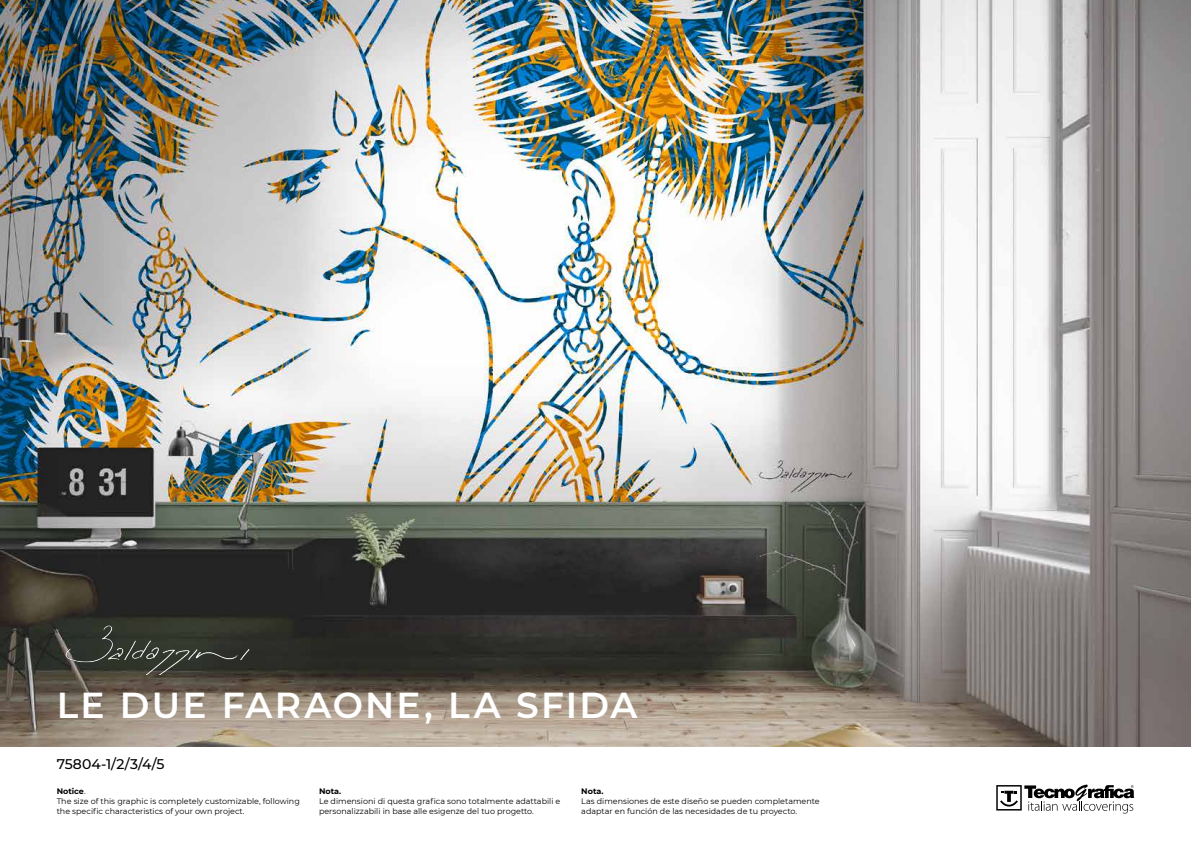
<style>
.page{position:relative;width:1191px;height:842px;background:#fff}
.page>*{position:absolute;margin:0;border:0;box-sizing:border-box;transform-origin:0 0}
.t1{font:600 36px "Montserrat";letter-spacing:.06em;color:#fff}
.t2{font:500 14px "Montserrat";letter-spacing:.005em;color:#000}
.t3{font:8px/9.6px "Montserrat";color:#000}
.t4{font:700 8px "Montserrat";color:#000}
.s1{font-weight:700}
</style>
<div class="page">
<img style="left:0;top:0;width:1191px;height:747px">
<img style="left:57px;top:620px;width:200px;height:54px">
<svg style="left:996px;top:784px;width:138px;height:29px"></svg>
<h1 class="t1" style="left:57px;top:680px;width:582px">LE DUE FARAONE, LA SFIDA</h1>
<h2 class="t2" style="left:57px;top:754px;width:109px">75804-1/2/3/4/5</h2>
<p class="t3" style="left:57px;top:786px;width:245px"><span class="s1">Notice</span>.<br>The size of this graphic is completely customizable, following the specific characteristics of your own project.</p>
<p class="t4" style="left:581px;top:786px;width:24px">Nota.</p>
<p class="t4" style="left:319px;top:786px;width:24px">Nota.</p>
<p class="t3" style="left:319px;top:796px;width:243px">Le dimensioni di questa grafica sono totalmente adattabili e personalizzabili in base alle esigenze del tuo progetto.</p>
<p class="t3" style="left:581px;top:796px;width:240px">Las dimensiones de este diseño se pueden completamente adaptar en función de las necesidades de tu proyecto.</p>
</div>
